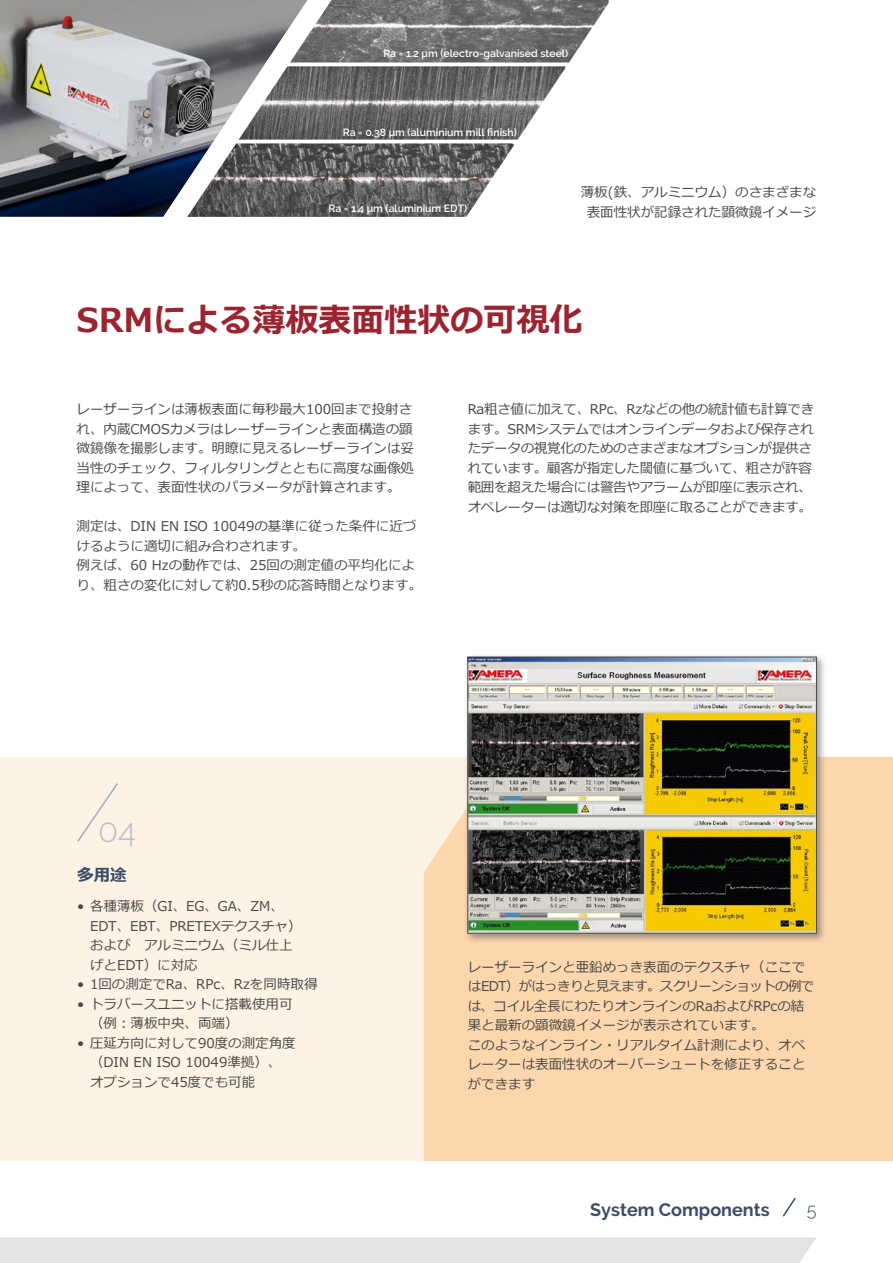
<style>
.page{position:relative;width:893px;height:1263px;background:#fff}
.page>*{position:absolute;margin:0;border:0;box-sizing:border-box;transform-origin:0 0}
.t1{font:700 33px "Meiryo";color:#9c2431}
.t2{font:300 33px "Raleway";color:#bcbeca}
.t3{font:700 18px "Raleway";color:#3c4d66}
.t4{font:300 18px "Raleway";color:#3c4d66}
.t5{font:700 16.5px "Meiryo";color:#3c4d66}
.t6{font:13.5px/19.5px "Meiryo";color:#494948}
.t7{font:13.5px/19.5px "Meiryo";letter-spacing:-.02em;color:#494948}
.t8{font:600 10.5px "Raleway";color:#fff}
</style>
<div class="page">
<img style="left:0;top:0;width:187px;height:217px">
<div style="left:0;top:757px;width:468px;height:404px;background:#fef2e4"></div>
<div style="left:424px;top:757px;width:469px;height:404px;background:#fcd6ac"></div>
<svg style="left:187px;top:0;width:383px;height:143px"></svg>
<img style="left:290px;top:0;width:319px;height:62px">
<img style="left:239px;top:66px;width:326px;height:74px">
<img style="left:187px;top:143px;width:327px;height:74px">
<div style="left:0;top:1237px;width:816px;height:26px;background:#e3e3e4"></div>
<svg style="left:782px;top:1197px;width:14px;height:20px"></svg>
<div style="left:464px;top:653px;width:363px;height:291px;background:#393740;opacity:.5"></div>
<img style="left:469px;top:659px;width:346px;height:272px">
<div style="left:467px;top:657px;width:350px;height:276px;border:1px solid #494948"></div>
<svg style="left:77px;top:783px;width:41px;height:59px"></svg>
<p class="t8" style="left:383px;top:48px;width:186px">Ra = 1.2 μm (electro-galvanised steel)</p>
<p class="t8" style="left:343px;top:126px;width:176px">Ra = 0.38 μm (aluminium mill finish)</p>
<p class="t8" style="left:328px;top:202px;width:140px">Ra = 1.4 μm (aluminium EDT)</p>
<p class="t6" style="left:581px;top:183px;width:237px;text-align:center">薄板(鉄、アルミニウム）のさまざまな表面性状が記録された顕微鏡イメージ</p>
<h1 class="t1" style="left:77px;top:297px;width:507px">SRMによる薄板表面性状の可視化</h1>
<p class="t6" style="left:77px;top:400px;width:339px">レーザーラインは薄板表面に毎秒最大100回まで投射され、内蔵CMOSカメラはレーザーラインと表面構造の顕微鏡像を撮影します。明瞭に見えるレーザーラインは妥当性のチェック、フィルタリングとともに高度な画像処理によって、表面性状のパラメータが計算されます。</p>
<p class="t6" style="left:77px;top:517px;width:347px">測定は、DIN EN ISO 10049の基準に従った条件に近づけるように適切に組み合わされます。<br>例えば、60 Hzの動作では、25回の測定値の平均化により、粗さの変化に対して約0.5秒の応答時間となります。</p>
<p class="t7" style="left:468px;top:400px;width:348px">Ra粗さ値に加えて、RPc、Rzなどの他の統計値も計算できます。SRMシステムではオンラインデータおよび保存されたデータの視覚化のためのさまざまなオプションが提供されています。顧客が指定した閾値に基づいて、粗さが許容範囲を超えた場合には警告やアラームが即座に表示され、オペレーターは適切な対策を即座に取ることができます。</p>
<h1 class="t2" style="left:98px;top:818px;width:39px">04</h1>
<p class="t5" style="left:77px;top:864px;width:51px">多用途</p>
<p class="t6" style="left:90px;top:897px;width:213px;text-indent:-13px">• 各種薄板（GI、EG、GA、ZM、<br>EDT、EBT、PRETEXテクスチャ）および　アルミニウム（ミル仕上げとEDT）に対応</p>
<p class="t6" style="left:77px;top:975px;width:242px">• 1回の測定でRa、RPc、Rzを同時取得</p>
<p class="t6" style="left:90px;top:994px;width:204px;text-indent:-13px">• トラバースユニットに搭載使用可（例：薄板中央、両端）</p>
<p class="t6" style="left:90px;top:1033px;width:207px;text-align:justify;text-indent:-13px">• 圧延方向に対して90度の測定角度（DIN EN ISO 10049準拠）、　オプションで45度でも可能</p>
<p class="t6" style="left:468px;top:958px;width:348px">レーザーラインと亜鉛めっき表面のテクスチャ（ここではEDT）がはっきりと見えます。スクリーンショットの例では、コイル全長にわたりオンラインのRaおよびRPcの結果と最新の顕微鏡イメージが表示されています。<br>このようなインライン・リアルタイム計測により、オペレーターは表面性状のオーバーシュートを修正することができます</p>
<h2 class="t3" style="left:590px;top:1203px;width:181px">System Components</h2>
<h2 class="t4" style="left:807px;top:1203px;width:11px">5</h2>
</div>
